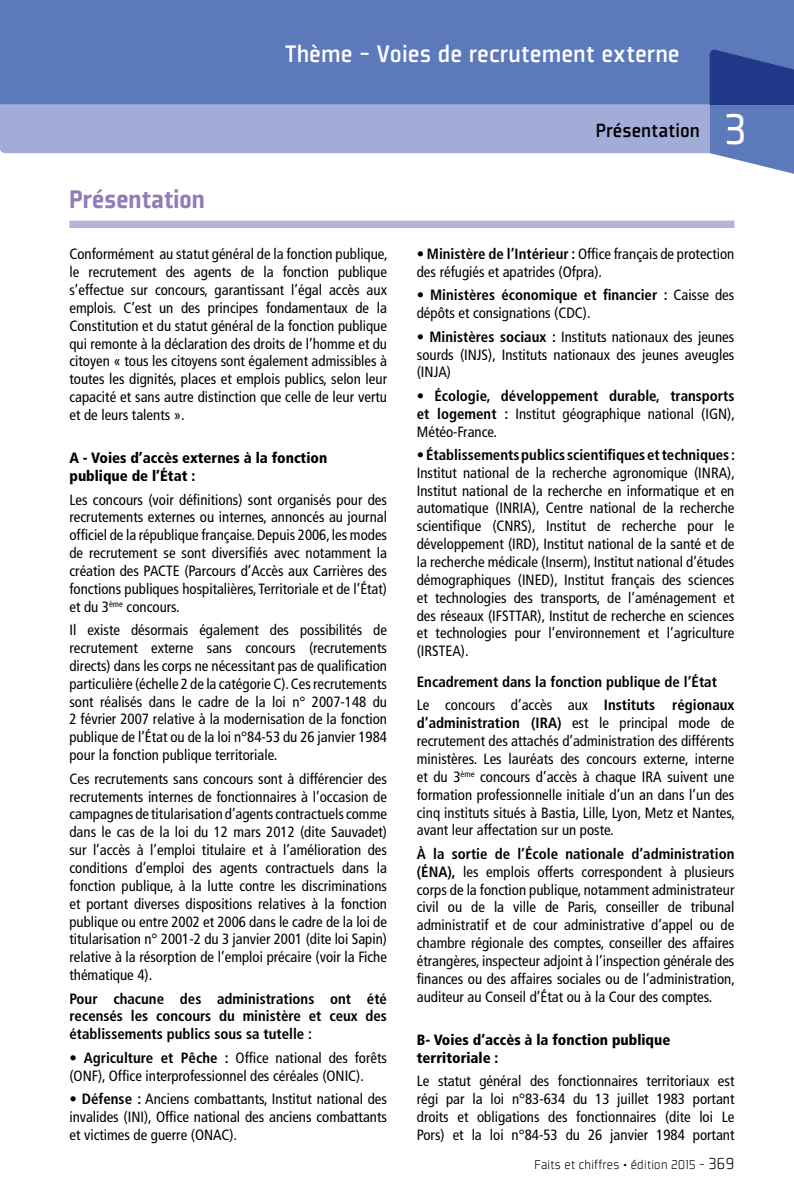
<style>
.page{position:relative;width:794px;height:1191px;background:#fff}
.page>*{position:absolute;margin:0;border:0;box-sizing:border-box;transform-origin:0 0}
.t1{font:47.25px "Plexes";color:#fff}
.t2{font:900 28px "Plexes";color:#927cb8}
.t3{font:500 26.25px "Plexes";color:#fff}
.t4{font:500 21px "Plexes";color:#000}
.t5{font:condensed 14.88px/17.8px "Frutiger";color:#000;text-align:justify}
.t6{font:700 condensed 14.88px/17.8px "Frutiger";color:#000;text-align:justify}
.t7{font:900 condensed 14.88px/17.8px "Frutiger";color:#000}
.t8{font:300 14px "Plexes";letter-spacing:-.02em;color:#000}
.s1{font-weight:700}
.s2{font-weight:400}
.s3{font-size:17.5px}
</style>
<div class="page">
<div style="left:0;top:0;width:794px;height:104px;background:#5c79bb"></div>
<svg style="left:0;top:50px;width:794px;height:124px"></svg>
<div style="left:69px;top:221px;width:665px;height:7px;background:#bcb0d7"></div>
<h3 class="t3" style="left:285px;top:40px;width:396px">Thème - Voies de recrutement externe</h3>
<h3 class="t4" style="left:596px;top:119px;width:105px">Présentation</h3>
<h1 class="t1" style="left:724px;top:104px;width:24px">3</h1>
<h2 class="t2" style="left:69px;top:184px;width:137px">Présentation</h2>
<p class="t5" style="left:69px;top:245px;width:320px">Conformément au statut général de la fonction publique, le recrutement des agents de la fonction publique s’effectue sur concours, garantissant l’égal accès aux emplois. C’est un des principes fondamentaux de la Constitution et du statut général de la fonction publique qui remonte à la déclaration des droits de l’homme et du citoyen « tous les citoyens sont également admissibles à toutes les dignités, places et emplois publics, selon leur capacité et sans autre distinction que celle de leur vertu et de leurs talents ».</p>
<p class="t7" style="left:69px;top:449px;width:259px">A - Voies d’accès externes à la fonction publique de l’État :</p>
<p class="t5" style="left:69px;top:490px;width:319px">Les concours (voir définitions) sont organisés pour des recrutements externes ou internes, annoncés au journal officiel de la république française. Depuis 2006, les modes de recrutement se sont diversifiés avec notamment la création des PACTE (Parcours d’Accès aux Carrières des fonctions publiques hospitalières, Territoriale et de l’État) et du 3<sup>ème</sup> concours.</p>
<p class="t5" style="left:69px;top:621px;width:319px">Il existe désormais également des possibilités de recrutement externe sans concours (recrutements directs) dans les corps ne nécessitant pas de qualification particulière (échelle 2 de la catégorie C). Ces recrutements sont réalisés dans le cadre de la loi n° 2007-148 du 2 février 2007 relative à la modernisation de la fonction publique de l’État ou de la loi n°84-53 du 26 janvier 1984 pour la fonction publique territoriale.</p>
<p class="t5" style="left:69px;top:769px;width:319px">Ces recrutements sans concours sont à différencier des recrutements internes de fonctionnaires à l’occasion de campagnes de titularisation d’agents contractuels comme dans le cas de la loi du 12 mars 2012 (dite Sauvadet) sur l’accès à l’emploi titulaire et à l’amélioration des conditions d’emploi des agents contractuels dans la fonction publique, à la lutte contre les discriminations et portant diverses dispositions relatives à la fonction publique ou entre 2002 et 2006 dans le cadre de la loi de titularisation n° 2001-2 du 3 janvier 2001 (dite loi Sapin) relative à la résorption de l’emploi précaire (voir la Fiche thématique 4).</p>
<p class="t6" style="left:69px;top:989px;width:319px">Pour chacune des administrations ont été recensés les concours du ministère et ceux des établissements publics sous sa tutelle :</p>
<p class="t5" style="left:69px;top:1048px;width:319px">• <span class="s1">Agriculture et Pêche :</span> Office national des forêts (ONF), Office interprofessionnel des céréales (ONIC).</p>
<p class="t5" style="left:69px;top:1090px;width:319px">• <span class="s1">Défense :</span> Anciens combattants, Institut national des invalides (INI), Office national des anciens combattants et victimes de guerre (ONAC).</p>
<p class="t5" style="left:417px;top:245px;width:319px">• <span class="s1">Ministère de l’Intérieur :</span> Office français de protection des réfugiés et apatrides (Ofpra).</p>
<p class="t5" style="left:417px;top:286px;width:319px">• <span class="s1">Ministères économique et financier :</span> Caisse des dépôts et consignations (CDC).</p>
<p class="t5" style="left:417px;top:328px;width:319px">• <span class="s1">Ministères sociaux :</span> Instituts nationaux des jeunes sourds (INJS), Instituts nationaux des jeunes aveugles (INJA)</p>
<p class="t6" style="left:417px;top:387px;width:320px"><span class="s2">•</span> Écologie, développement durable, transports et logement : <span class="s2">Institut géographique national (IGN), Météo-France.</span></p>
<p class="t5" style="left:417px;top:446px;width:320px">• <span class="s1">Établissements publics scientifiques et techniques :<br></span>Institut national de la recherche agronomique (INRA), Institut national de la recherche en informatique et en automatique (INRIA), Centre national de la recherche scientifique (CNRS), Institut de recherche pour le développement (IRD), Institut national de la santé et de la recherche médicale (Inserm), Institut national d’études démographiques (INED), Institut français des sciences et technologies des transports, de l’aménagement et des réseaux (IFSTTAR), Institut de recherche en sciences et technologies pour l’environnement et l’agriculture (IRSTEA).</p>
<p class="t6" style="left:417px;top:670px;width:319px;line-height:23.3px">Encadrement dans la fonction publique de l’État<br><span class="s2">Le concours d’accès aux</span> Instituts régionaux</p>
<p class="t5" style="left:417px;top:714px;width:320px"><span class="s1">d’administration (IRA)</span> est le principal mode de recrutement des attachés d’administration des différents ministères. Les lauréats des concours externe, interne et du 3<sup>ème</sup> concours d’accès à chaque IRA suivent une formation professionnelle initiale d’un an dans l’un des cinq instituts situés à Bastia, Lille, Lyon, Metz et Nantes, avant leur affectation sur un poste.</p>
<p class="t5" style="left:417px;top:845px;width:320px"><span class="s1">À la sortie de l’École nationale d’administration (ÉNA),</span> les emplois offerts correspondent à plusieurs corps de la fonction publique, notamment administrateur civil ou de la ville de Paris, conseiller de tribunal administratif et de cour administrative d’appel ou de chambre régionale des comptes, conseiller des affaires étrangères, inspecteur adjoint à l’inspection générale des finances ou des affaires sociales ou de l’administration, auditeur au Conseil d’État ou à la Cour des comptes.</p>
<p class="t7" style="left:417px;top:1030px;width:255px">B- Voies d’accès à la fonction publique territoriale :</p>
<p class="t5" style="left:417px;top:1072px;width:319px">Le statut général des fonctionnaires territoriaux est régi par la loi n°83-634 du 13 juillet 1983 portant droits et obligations des fonctionnaires (dite loi Le Pors) et la loi n°84-53 du 26 janvier 1984 portant</p>
<p class="t8" style="left:534px;top:1157px;width:202px">Faits et chiffres • édition 2015 - <span class="s3">369</span></p>
</div>
